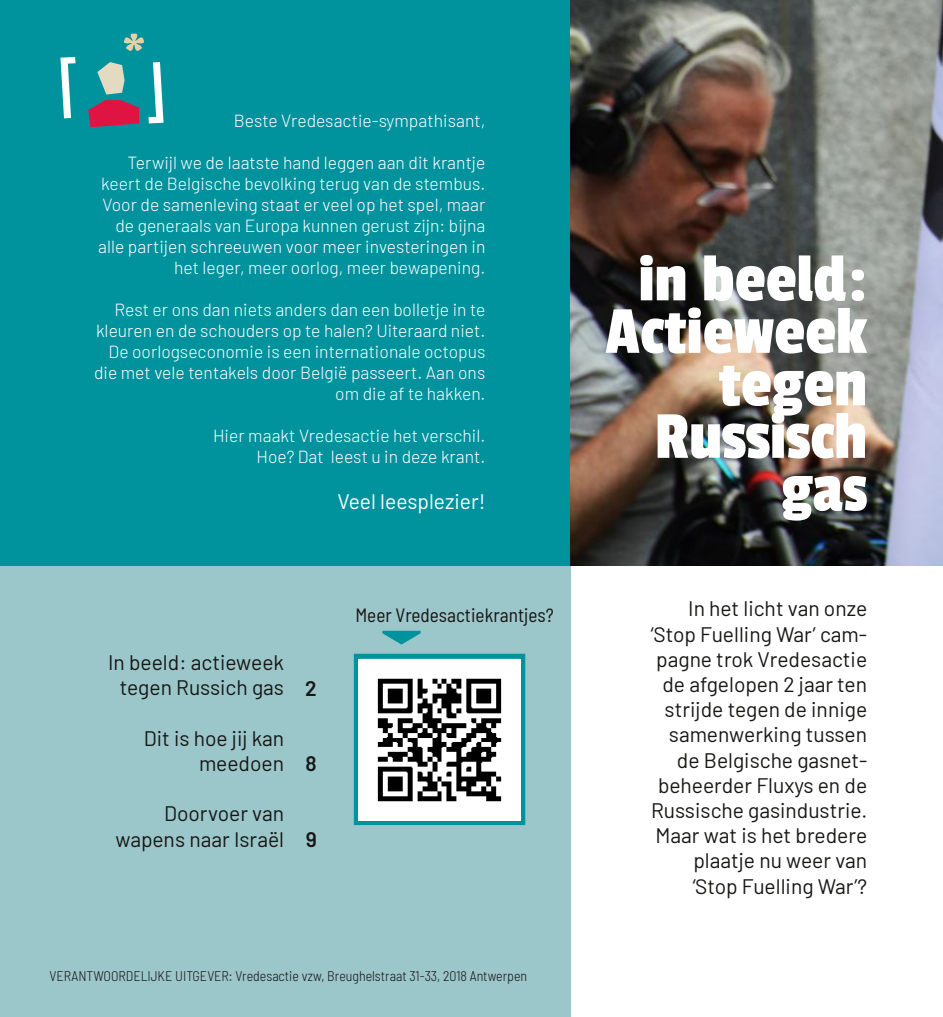
<style>
.page{position:relative;width:943px;height:1017px;background:#fff}
.page>*{position:absolute;margin:0;border:0;box-sizing:border-box;transform-origin:0 0}
.t1{font:70px/52.5px "Passion One";color:#fff;text-align:right}
.t2{font:21px/25.2px "Barlow";color:#181715;text-align:right}
.t3{font:21px "Barlow";color:#fff}
.t4{font:600 21px "Barlow";color:#181715}
.t5{font:semi-condensed 19.25px "Barlow";color:#181715}
.t6{font:300 17.5px/21px "Barlow";color:#fff;text-align:right}
.t7{font:300 semi-condensed 14px "Barlow";color:#181715}
</style>
<div class="page">
<div style="left:0;top:565px;width:570px;height:452px;background:#9bc6ca"></div>
<div style="left:0;top:0;width:570px;height:565px;background:#00939e"></div>
<svg style="left:60px;top:57px;width:15px;height:61px"></svg>
<svg style="left:148px;top:62px;width:15px;height:61px"></svg>
<svg style="left:88px;top:62px;width:51px;height:65px"></svg>
<svg style="left:124px;top:34px;width:20px;height:17px"></svg>
<svg style="left:382px;top:631px;width:38px;height:13px"></svg>
<img style="left:570px;top:0;width:373px;height:566px">
<div style="left:354px;top:654px;width:171px;height:171px;border:5px solid #00939e"></div>
<img style="left:359px;top:659px;width:161px;height:161px">
<p class="t6" style="left:234px;top:109px;width:253px">Beste Vredesactie-sympathisant,</p>
<p class="t6" style="left:98px;top:151px;width:389px">Terwijl we de laatste hand leggen aan dit krantje keert de Belgische bevolking terug van de stembus.<br>Voor de samenleving staat er veel op het spel, maar de generaals van Europa kunnen gerust zijn: bijna alle partijen schreeuwen voor meer investeringen in het leger, meer oorlog, meer bewapening.</p>
<p class="t6" style="left:94px;top:298px;width:393px">Rest er ons dan niets anders dan een bolletje in te kleuren en de schouders op te halen? Uiteraard niet.<br>De oorlogseconomie is een internationale octopus die met vele tentakels door België passeert. Aan ons om die af te hakken.</p>
<p class="t6" style="left:213px;top:424px;width:274px">Hier maakt Vredesactie het verschil.<br>Hoe? Dat leest u in deze krant.</p>
<p class="t3" style="left:337px;top:488px;width:150px">Veel leesplezier!</p>
<p class="t2" style="left:108px;top:649px;width:177px;text-align:center">In beeld: actieweek tegen Russich gas</p>
<p class="t2" style="left:144px;top:725px;width:142px">Dit is hoe jij kan meedoen</p>
<p class="t2" style="left:115px;top:800px;width:170px">Doorvoer van wapens naar Israël</p>
<p class="t4" style="left:305px;top:675px;width:13px">2</p>
<p class="t4" style="left:305px;top:750px;width:13px">8</p>
<p class="t4" style="left:306px;top:826px;width:13px">9</p>
<p class="t5" style="left:355px;top:603px;width:200px">Meer Vredesactiekrantjes?</p>
<p class="t7" style="left:50px;top:967px;width:479px">VERANTWOORDELIJKE UITGEVER: Vredesactie vzw, Breughelstraat 31-33, 2018 Antwerpen</p>
<p class="t2" style="left:50px;top:967px;width:13px">2</p>
<h1 class="t1" style="left:605px;top:254px;width:263px">in beeld:<br>Actieweek tegen<br>Russisch gas</h1>
<p class="t2" style="left:651px;top:595px;width:218px">In het licht van onze ‘Stop Fuelling War’ cam‐ pagne trok Vredesactie de afgelopen 2 jaar ten strijde tegen de innige samenwerking tussen de Belgische gasnet&shy;beheerder Fluxys en de<br>Russische gasindustrie.<br>Maar wat is het bredere plaatje nu weer van ‘Stop Fuelling War’?</p>
</div>
